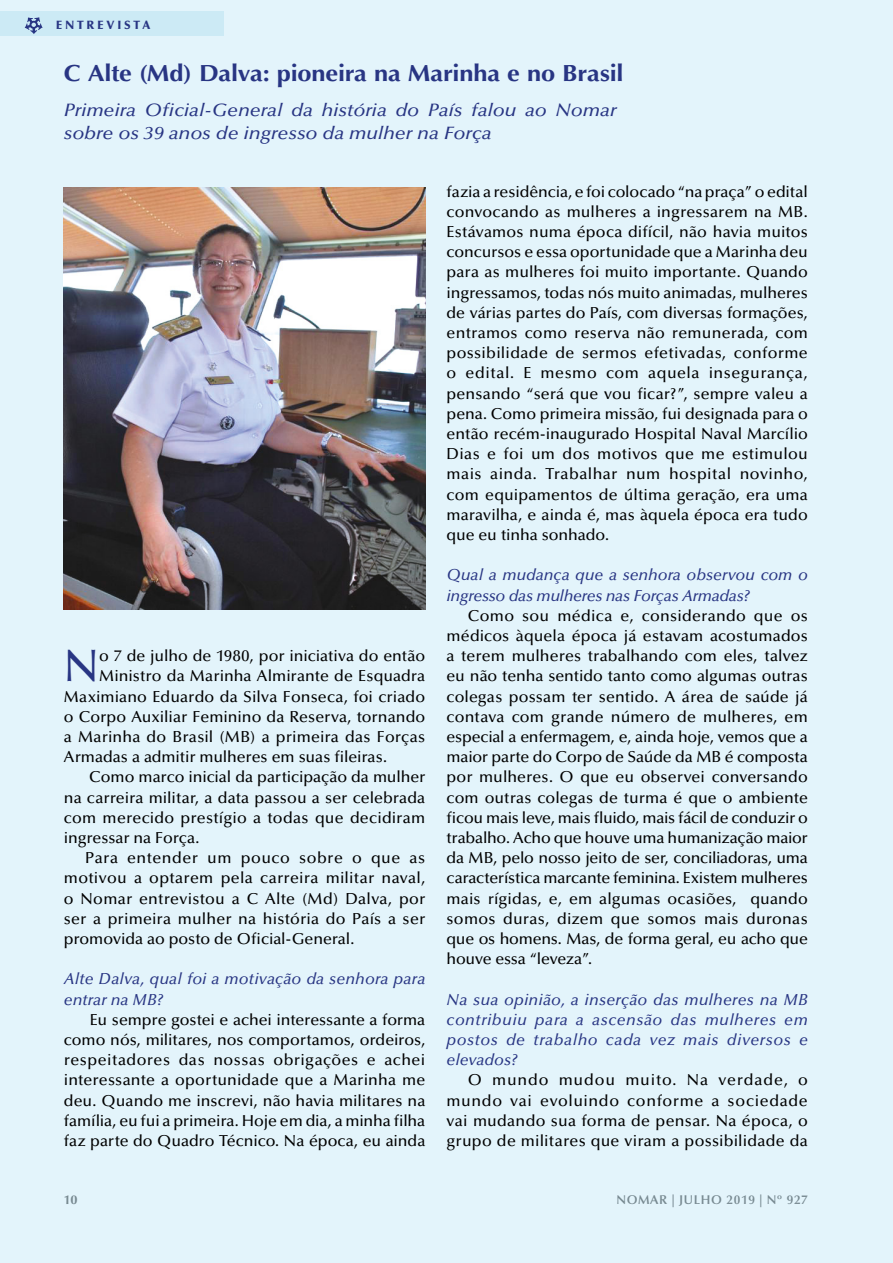
<style>
.page{position:relative;width:893px;height:1263px;background:#e3f4fb}
.page>*{position:absolute;margin:0;border:0;box-sizing:border-box;transform-origin:0 0}
.CORPO{font:500 45.3px "Optima LT Std";color:#283583}
.TITULO{font:700 23.4px "Optima LT Std";letter-spacing:-.01em;color:#283583;scale:1.09 1}
.TITULO-2{font:italic 500 18px/22.5px "Optima LT Std";letter-spacing:-.005em;color:#283583;scale:1.09 1}
.CORPO-2{font:500 15.9px/20.2px "Optima LT Std";letter-spacing:.005em;color:#000;text-align:justify}
.CORPO-3{font:italic 500 15.9px/20.2px "Optima LT Std";letter-spacing:.005em;color:#283583}
.t1{font:600 12.75px "Optima LT Std";letter-spacing:.05em;color:#878787}
.t2{font:700 12.75px "Optima LT Std";color:#878787}
.CABEÇALHO{font:900 12px "Optima LT Std";letter-spacing:.23em;color:#283583}
</style>
<div class="page">
<div style="left:0;top:12px;width:223px;height:24px;background:#cceaf5"></div>
<svg style="left:25px;top:17px;width:18px;height:17px"></svg>
<img style="left:64px;top:188px;width:361px;height:421px">
<p class="CABEÇALHO" style="left:56px;top:18px;width:96px">ENTREVISTA</p>
<p class="TITULO" style="left:64px;top:59px;width:515px">C Alte (Md) Dalva: pioneira na Marinha e no Brasil</p>
<p class="TITULO-2" style="left:64px;top:99px;width:509px">Primeira Oficial-General da história do País falou ao Nomar sobre os 39 anos de ingresso da mulher na Força</p>
<p class="CORPO" style="left:64px;top:641px;width:37px">N</p>
<p class="CORPO-2" style="left:99px;top:646px;width:328px">o 7 de julho de 1980, por iniciativa do então</p>
<p class="CORPO-2" style="left:99px;top:666px;width:328px">Ministro da Marinha Almirante de Esquadra</p>
<p class="CORPO-2" style="left:64px;top:687px;width:363px">Maximiano Eduardo da Silva Fonseca, foi criado</p>
<p class="CORPO-2" style="left:64px;top:707px;width:363px">o Corpo Auxiliar Feminino da Reserva, tornando</p>
<p class="CORPO-2" style="left:64px;top:727px;width:363px">a Marinha do Brasil (MB) a primeira das Forças</p>
<p class="CORPO-2" style="left:64px;top:747px;width:325px">Armadas a admitir mulheres em suas fileiras.</p>
<p class="CORPO-2" style="left:64px;top:767px;width:363px;text-indent:25px">Como marco inicial da participação da mulher na carreira militar, a data passou a ser celebrada com merecido prestígio a todas que decidiram ingressar na Força.</p>
<p class="CORPO-2" style="left:64px;top:848px;width:363px;text-indent:21px">Para entender um pouco sobre o que as motivou a optarem pela carreira militar naval, o Nomar entrevistou a C Alte (Md) Dalva, por ser a primeira mulher na história do País a ser promovida ao posto de Oficial-General.</p>
<p class="CORPO-3" style="left:64px;top:969px;width:363px">Alte Dalva, qual foi a motivação da senhora para entrar na MB?</p>
<p class="CORPO-2" style="left:64px;top:1010px;width:363px;text-indent:26px">Eu sempre gostei e achei interessante a forma como nós, militares, nos comportamos, ordeiros, respeitadores das nossas obrigações e achei interessante a oportunidade que a Marinha me deu. Quando me inscrevi, não havia militares na família, eu fui a primeira. Hoje em dia, a minha filha faz parte do Quadro Técnico. Na época, eu ainda</p>
<p class="CORPO-2" style="left:447px;top:182px;width:363px">fazia a residência, e foi colocado “na praça” o edital convocando as mulheres a ingressarem na MB.<br>Estávamos numa época difícil, não havia muitos concursos e essa oportunidade que a Marinha deu para as mulheres foi muito importante. Quando ingressamos, todas nós muito animadas, mulheres de várias partes do País, com diversas formações, entramos como reserva não remunerada, com possibilidade de sermos efetivadas, conforme o edital. E mesmo com aquela insegurança, pensando “será que vou ficar?”, sempre valeu a pena. Como primeira missão, fui designada para o então recém-inaugurado Hospital Naval Marcílio Dias e foi um dos motivos que me estimulou mais ainda. Trabalhar num hospital novinho, com equipamentos de última geração, era uma maravilha, e ainda é, mas àquela época era tudo que eu tinha sonhado.</p>
<p class="CORPO-3" style="left:447px;top:565px;width:363px">Qual a mudança que a senhora observou com o ingresso das mulheres nas Forças Armadas?</p>
<p class="CORPO-2" style="left:447px;top:606px;width:363px;text-indent:21px">Como sou médica e, considerando que os médicos àquela época já estavam acostumados a terem mulheres trabalhando com eles, talvez eu não tenha sentido tanto como algumas outras colegas possam ter sentido. A área de saúde já contava com grande número de mulheres, em especial a enfermagem, e, ainda hoje, vemos que a maior parte do Corpo de Saúde da MB é composta por mulheres. O que eu observei conversando com outras colegas de turma é que o ambiente ficou mais leve, mais fluido, mais fácil de conduzir o trabalho. Acho que houve uma humanização maior da MB, pelo nosso jeito de ser, conciliadoras, uma característica marcante feminina. Existem mulheres mais rígidas, e, em algumas ocasiões, quando somos duras, dizem que somos mais duronas que os homens. Mas, de forma geral, eu acho que houve essa “leveza”.</p>
<p class="CORPO-3" style="left:447px;top:989px;width:363px;text-align:justify">Na sua opinião, a inserção das mulheres na MB contribuiu para a ascensão das mulheres em postos de trabalho cada vez mais diversos e elevados?</p>
<p class="CORPO-2" style="left:447px;top:1070px;width:363px;text-indent:21px">O mundo mudou muito. Na verdade, o mundo vai evoluindo conforme a sociedade vai mudando sua forma de pensar. Na época, o grupo de militares que viram a possibilidade da</p>
<p class="t2" style="left:64px;top:1192px;width:15px">10</p>
<p class="t1" style="left:616px;top:1192px;width:193px">NOMAR | JULHO 2019 | Nº 927</p>
</div>
